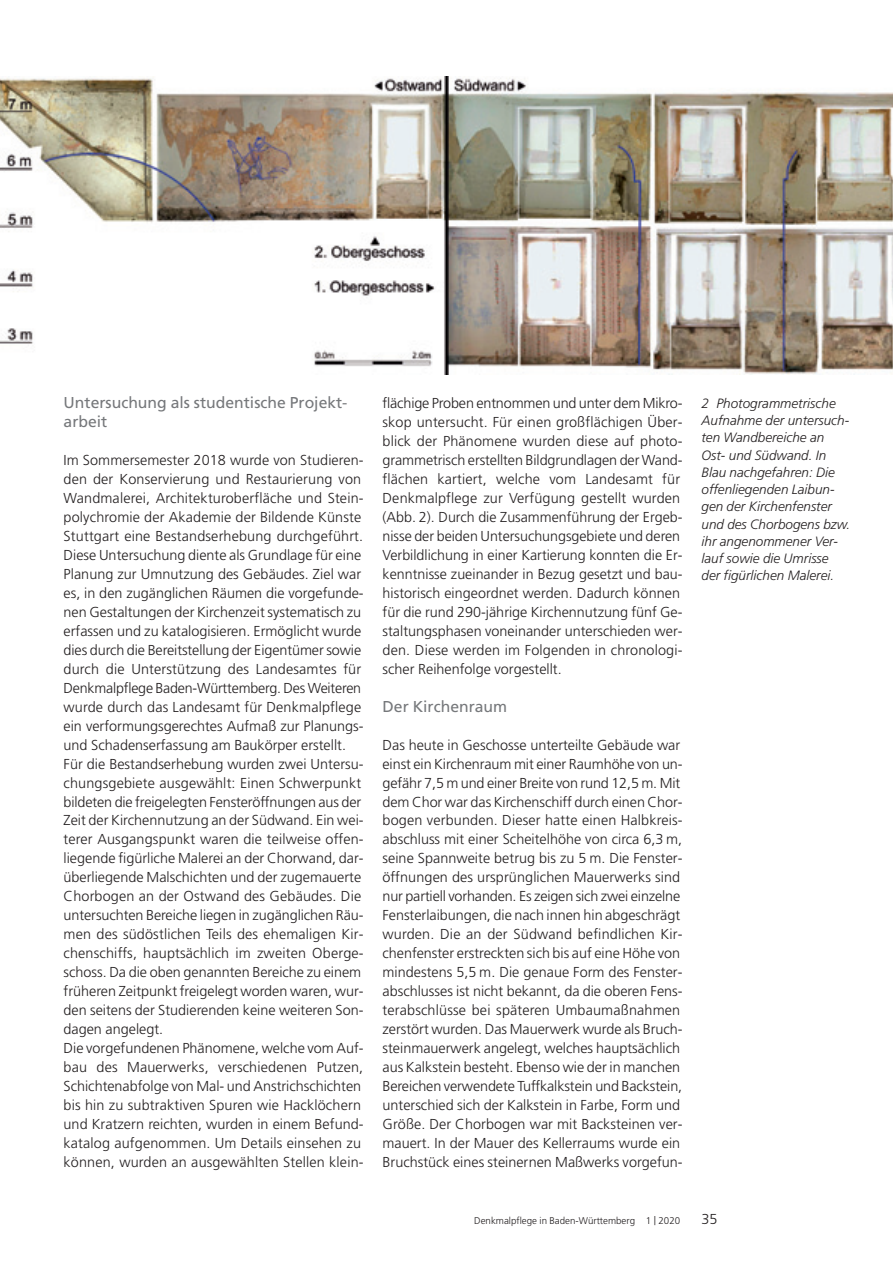
<style>
.page{position:relative;width:893px;height:1263px;background:#fff}
.page>*{position:absolute;margin:0;border:0;box-sizing:border-box;transform-origin:0 0}
.t1{font:15.75px/19px "Frutiger";color:#76787b}
.t2{font:300 14.4px/19px "Frutiger";color:#231f20}
.t3{font:italic 300 13.5px/17.2px "Frutiger";color:#231f20}
.t4{font:300 9.75px "Frutiger";color:#231f20}
.s1{font-size:12px}
</style>
<div class="page">
<img style="left:0;top:77px;width:892px;height:297px">
<p class="t1" style="left:64px;top:394px;width:285px">Untersuchung als studentische Projekt - arbeit</p>
<p class="t2" style="left:64px;top:451px;width:302px">Im Sommersemester 2018 wurde von Studieren&shy;den der Konservierung und Restaurierung von Wandmalerei, Architekturoberfläche und Stein&shy;polychromie der Akademie der Bildende Künste Stuttgart eine Bestandserhebung durchgeführt.<br>Diese Untersuchung diente als Grundlage für eine Planung zur Umnutzung des Gebäudes. Ziel war es, in den zugänglichen Räumen die vorgefunde&shy;nen Gestaltungen der Kirchenzeit systematisch zu erfassen und zu katalogisieren. Ermöglicht wurde dies durch die Bereitstellung der Eigentümer sowie durch die Unterstützung des Landesamtes für Denkmalpflege Baden-Württemberg. Des Weiteren wurde durch das Landesamt für Denkmalpflege ein verformungsgerechtes Aufmaß zur Planungs&shy;und Schadenserfassung am Baukörper erstellt.<br>Für die Bestandserhebung wurden zwei Untersu&shy;chungsgebiete ausgewählt: Einen Schwerpunkt bildeten die freigelegten Fensteröffnungen aus der Zeit der Kirchennutzung an der Südwand. Ein wei&shy;terer Ausgangspunkt waren die teilweise offen&shy;liegende figürliche Malerei an der Chorwand, dar&shy;überliegende Malschichten und der zugemauerte Chorbogen an der Ostwand des Gebäudes. Die untersuchten Bereiche liegen in zugänglichen Räu&shy;men des südöstlichen Teils des ehemaligen Kir&shy;chenschiffs, hauptsächlich im zweiten Oberge&shy;schoss. Da die oben genannten Bereiche zu einem früheren Zeitpunkt freigelegt worden waren, wur&shy;den seitens der Studierenden keine weiteren Son&shy;dagen angelegt.<br>Die vorgefundenen Phänomene, welche vom Auf&shy;bau des Mauerwerks, verschiedenen Putzen, Schichtenabfolge von Mal- und Anstrichschichten bis hin zu subtraktiven Spuren wie Hacklöchern und Kratzern reichten, wurden in einem Befund&shy;katalog aufgenommen. Um Details einsehen zu können, wurden an ausgewählten Stellen klein-</p>
<p class="t2" style="left:382px;top:394px;width:302px">flächige Proben entnommen und unter dem Mikro&shy;skop untersucht. Für einen großflächigen Über&shy;blick der Phänomene wurden diese auf photo&shy;grammetrisch erstellten Bildgrundlagen der Wand&shy;flächen kartiert, welche vom Landesamt für Denkmalpflege zur Verfügung gestellt wurden (Abb. 2). Durch die Zusammenführung der Ergeb&shy;nisse der beiden Untersuchungsgebiete und deren Verbildlichung in einer Kartierung konnten die Er&shy;kenntnisse zueinander in Bezug gesetzt und bau&shy;historisch eingeordnet werden. Dadurch können für die rund 290-jährige Kirchennutzung fünf Ge&shy;staltungsphasen voneinander unterschieden wer&shy;den. Diese werden im Folgenden in chronologi&shy;scher Reihenfolge vorgestellt.</p>
<p class="t1" style="left:382px;top:698px;width:126px">Der Kirchenraum</p>
<p class="t2" style="left:382px;top:736px;width:302px">Das heute in Geschosse unterteilte Gebäude war einst ein Kirchenraum mit einer Raumhöhe von un&shy;gefähr 7,5 m und einer Breite von rund 12,5 m. Mit dem Chor war das Kirchenschiff durch einen Chor&shy;bogen verbunden. Dieser hatte einen Halbkreis&shy;abschluss mit einer Scheitelhöhe von circa 6,3 m, seine Spannweite betrug bis zu 5 m. Die Fenster&shy;öffnungen des ursprünglichen Mauerwerks sind nur partiell vorhanden. Es zeigen sich zwei einzelne Fensterlaibungen, die nach innen hin abgeschrägt wurden. Die an der Südwand befindlichen Kir&shy;chenfenster erstreckten sich bis auf eine Höhe von mindestens 5,5 m. Die genaue Form des Fenster&shy;abschlusses ist nicht bekannt, da die oberen Fens&shy;terabschlüsse bei späteren Umbaumaßnahmen zerstört wurden. Das Mauerwerk wurde als Bruch&shy;steinmauerwerk angelegt, welches hauptsächlich aus Kalkstein besteht. Ebenso wie der in manchen Bereichen verwendete Tuffkalkstein und Backstein, unterschied sich der Kalkstein in Farbe, Form und Größe. Der Chorbogen war mit Backsteinen ver&shy;mauert. In der Mauer des Kellerraums wurde ein Bruchstück eines steinernen Maßwerks vorgefun-</p>
<p class="t3" style="left:701px;top:396px;width:150px">2 Photogrammetrische<br>Aufnahme der untersuch&shy;ten Wandbereiche an<br>Ost- und Südwand. In<br>Blau nachgefahren: Die offenliegenden Laibun&shy;gen der Kirchenfenster und des Chorbogens bzw. ihr angenommener Ver&shy;lauf sowie die Umrisse der figürlichen Malerei.</p>
<p class="t4" style="left:474px;top:1217px;width:207px">Denkmalpflege in Baden-Württemberg 1 <span class="s1">|</span> 2020</p>
<p class="t2" style="left:701px;top:1211px;width:18px">35</p>
</div>
